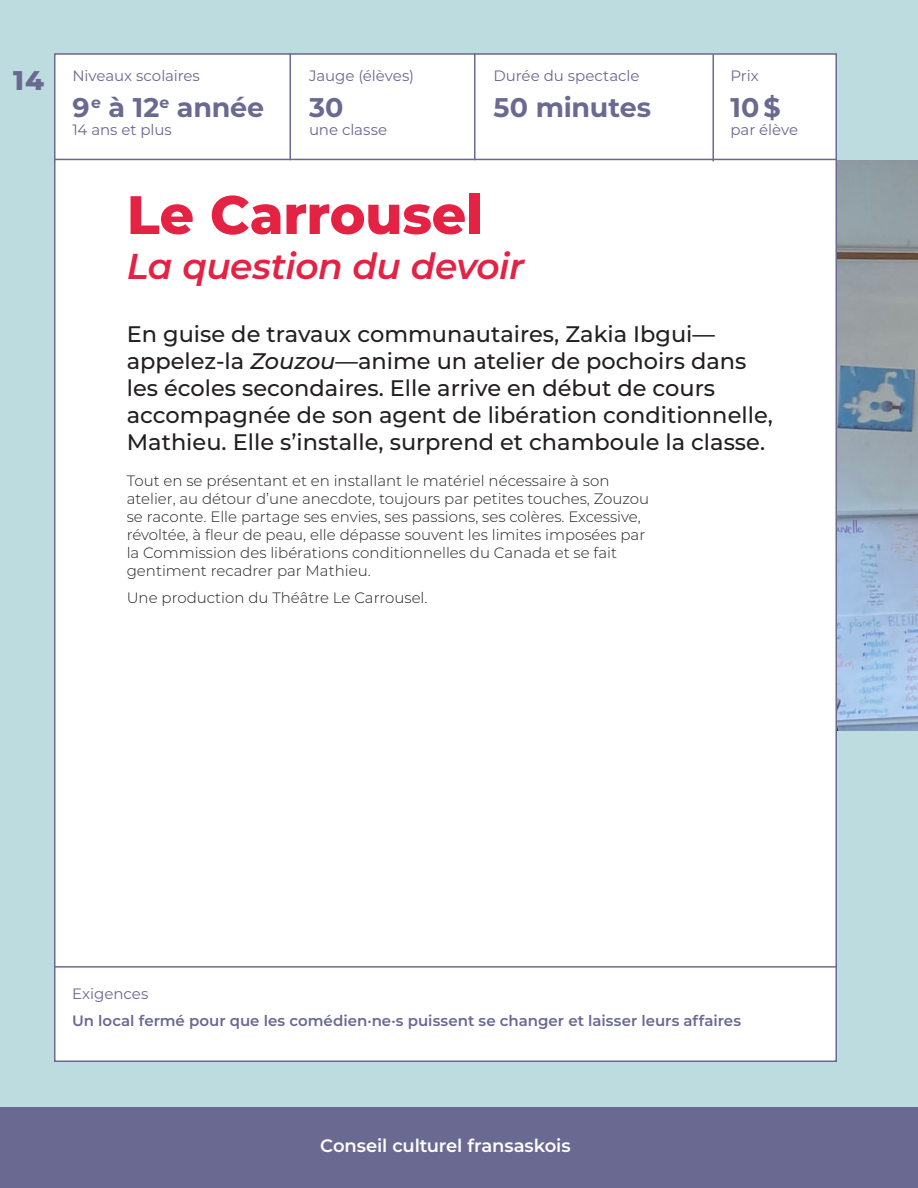
<style>
.page{position:relative;width:918px;height:1188px;background:#fff}
.page>*{position:absolute;margin:0;border:0;box-sizing:border-box;transform-origin:0 0}
.t1{font:800 54px "Montserrat";letter-spacing:-.005em;color:#e32244}
.t2{font:italic 600 36px "Montserrat";letter-spacing:-.015em;color:#e32244}
.t3{font:700 27px "Montserrat";color:#696991}
.t4{font:800 27px "Montserrat";color:#696991}
.t5{font:500 22.5px/27px "Montserrat";color:#231f20}
.t6{font:600 18px "Montserrat";letter-spacing:-.01em;color:#fff}
.t7{font:700 15.75px "Montserrat";color:#696991}
.t8{font:300 15px/18px "Montserrat";color:#231f20}
.t9{font:15px "Montserrat";letter-spacing:-.005em;color:#696991}
.t10{font:600 15px "Montserrat";color:#696991}
.s1{font-style:italic}
</style>
<div class="page">
<div style="left:0;top:1107px;width:918px;height:81px;background:#696991"></div>
<div style="left:0;top:0;width:918px;height:1107px;background:#bcdcdf"></div>
<div style="left:54px;top:53px;width:783px;height:1009px;background:#fff;border:2px solid #696991"></div>
<hr style="left:54px;top:159px;width:783px;height:1px;background:#696991">
<hr style="left:54px;top:966px;width:783px;height:2px;background:#696991">
<img style="left:837px;top:160px;width:81px;height:571px">
<hr style="left:290px;top:53px;width:1px;height:107px;background:#696991">
<hr style="left:474px;top:53px;width:2px;height:107px;background:#696991">
<hr style="left:712px;top:55px;width:2px;height:106px;background:#696991">
<h3 class="t4" style="left:13px;top:61px;width:32px">14</h3>
<p class="t9" style="left:72px;top:65px;width:129px">Niveaux scolaires</p>
<h3 class="t3" style="left:72px;top:88px;width:193px">9<sup>e</sup> à 12<sup>e</sup> année</h3>
<p class="t9" style="left:72px;top:119px;width:101px">14 ans et plus</p>
<p class="t9" style="left:309px;top:65px;width:106px">Jauge (élèves)</p>
<h3 class="t3" style="left:309px;top:88px;width:36px">30</h3>
<p class="t9" style="left:309px;top:119px;width:80px">une classe</p>
<p class="t9" style="left:494px;top:65px;width:148px">Durée du spectacle</p>
<h3 class="t3" style="left:494px;top:88px;width:159px">50 minutes</h3>
<p class="t9" style="left:730px;top:65px;width:30px">Prix</p>
<h3 class="t3" style="left:730px;top:88px;width:52px">10 $</h3>
<p class="t9" style="left:730px;top:119px;width:69px">par élève</p>
<h3 class="t3" style="left:72px;top:88px;width:28px">7<sup>e</sup></h3>
<p class="t7" style="left:157px;top:91px;width:11px">e</p>
<h3 class="t3" style="left:494px;top:88px;width:164px">15 à 20 min.</h3>
<h3 class="t3" style="left:741px;top:88px;width:70px">100 $</h3>
<h1 class="t1" style="left:127px;top:175px;width:358px">Le Carrousel</h1>
<h2 class="t2" style="left:127px;top:242px;width:399px">La question du devoir</h2>
<p class="t5" style="left:127px;top:320px;width:648px">En guise de travaux communautaires, Zakia Ibgui— appelez-la <span class="s1">Zouzou</span>—anime un atelier de pochoirs dans les écoles secondaires. Elle arrive en début de cours accompagnée de son agent de libération conditionnelle, Mathieu. Elle s’installe, surprend et chamboule la classe.</p>
<p class="t8" style="left:127px;top:471px;width:524px">Tout en se présentant et en installant le matériel nécessaire à son atelier, au détour d’une anecdote, toujours par petites touches, Zouzou se raconte. Elle partage ses envies, ses passions, ses colères. Excessive, révoltée, à fleur de peau, elle dépasse souvent les limites imposées par la Commission des libérations conditionnelles du Canada et se fait gentiment recadrer par Mathieu.</p>
<p class="t8" style="left:127px;top:588px;width:302px">Une production du Théâtre Le Carrousel.</p>
<p class="t9" style="left:72px;top:983px;width:78px">Exigences</p>
<p class="t10" style="left:72px;top:1010px;width:671px">Un local fermé pour que les comédien·ne·s puissent se changer et laisser leurs affaires</p>
<p class="t6" style="left:320px;top:1133px;width:252px">Conseil culturel fransaskois</p>
</div>
